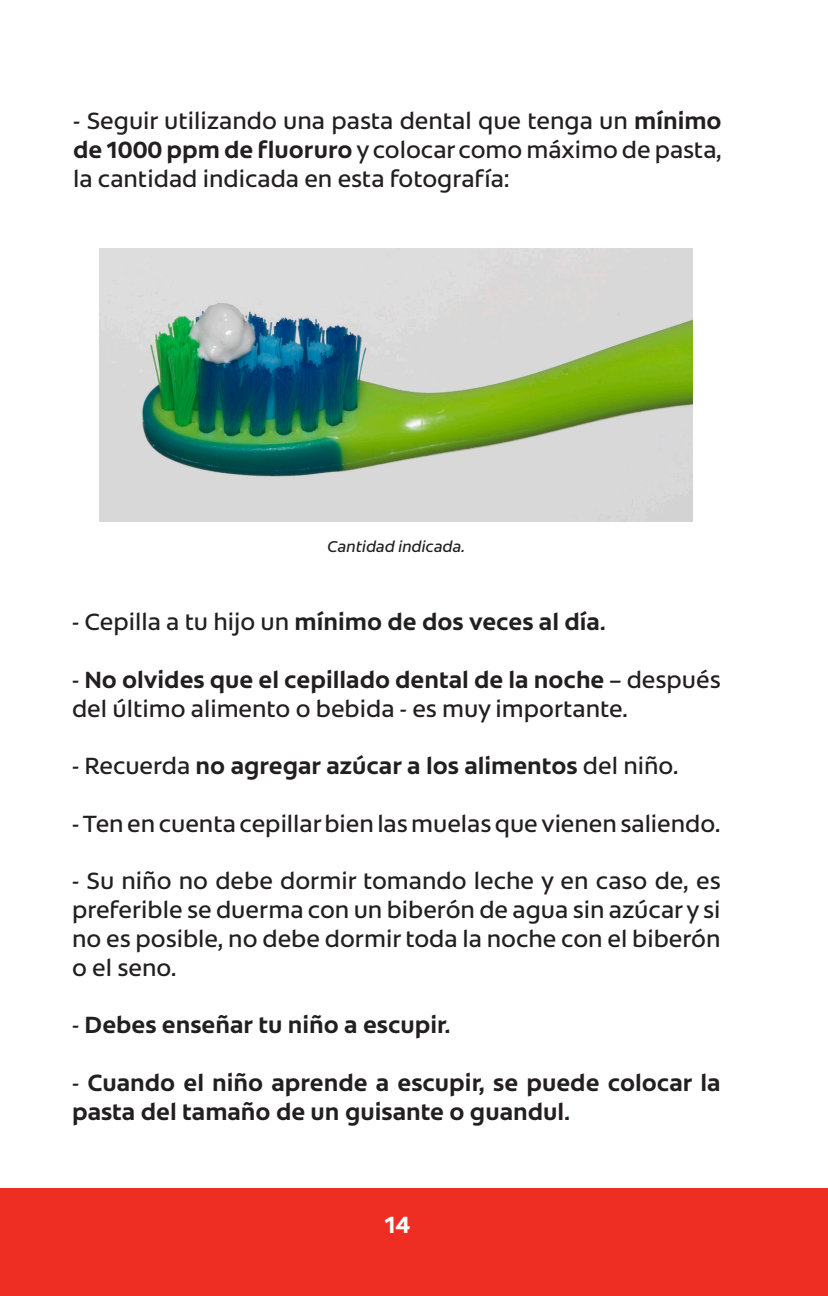
<style>
.page{position:relative;width:828px;height:1296px;background:#fff}
.page>*{position:absolute;margin:0;border:0;box-sizing:border-box;transform-origin:0 0}
.t1{font:24px/28.8px "Colgate Ready";color:#231f20;text-align:justify}
.t2{font:700 24px/28.8px "Colgate Ready";color:#231f20}
.t3{font:700 24px "Colgate Ready";color:#fff}
.t4{font:italic 16px "Colgate Ready";color:#231f20}
.s1{font-weight:700}
.s2{font-weight:400}
</style>
<div class="page">
<div style="left:0;top:1188px;width:828px;height:108px;background:#ee2e22"></div>
<img style="left:100px;top:248px;width:593px;height:273px">
<p class="t1" style="left:73px;top:105px;width:650px">- Seguir utilizando una pasta dental que tenga un <span class="s1">mínimo de 1000 ppm de fluoruro</span> y colocar como máximo de pasta, la cantidad indicada en esta fotografía:</p>
<p class="t4" style="left:327px;top:535px;width:139px">Cantidad indicada.</p>
<p class="t2" style="left:72px;top:606px;width:535px"><span class="s2">- Cepilla a tu hijo un</span> mínimo de dos veces al día.</p>
<p class="t1" style="left:72px;top:664px;width:650px">- <span class="s1">No olvides que el cepillado dental de la noche</span> – después del último alimento o bebida - es muy importante.</p>
<p class="t2" style="left:72px;top:750px;width:608px"><span class="s2">- Recuerda</span> no agregar azúcar a los alimentos <span class="s2">del niño.</span></p>
<p class="t1" style="left:72px;top:808px;width:650px">- Ten en cuenta cepillar bien las muelas que vienen saliendo.</p>
<p class="t1" style="left:72px;top:865px;width:650px">- Su niño no debe dormir tomando leche y en caso de, es preferible se duerma con un biberón de agua sin azúcar y si no es posible, no debe dormir toda la noche con el biberón o el seno.</p>
<p class="t2" style="left:72px;top:1009px;width:380px"><span class="s2">-</span> Debes enseñar tu niño a escupir.</p>
<p class="t2" style="left:72px;top:1067px;width:650px"><span class="s2">-</span> Cuando el niño aprende a escupir, se puede colocar la pasta del tamaño de un guisante o guandul.</p>
<p class="t3" style="left:384px;top:1206px;width:28px">14</p>
</div>
